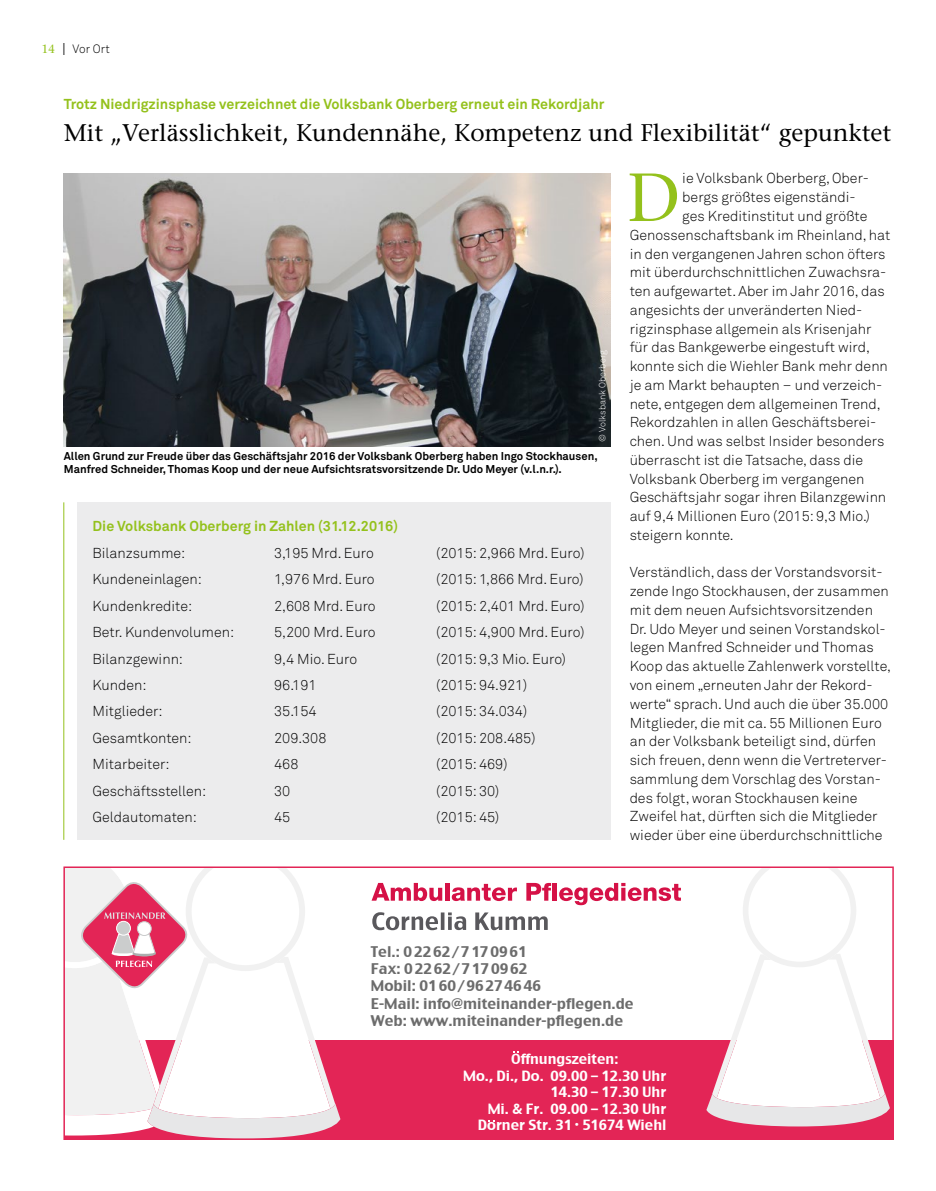
<style>
.page{position:relative;width:936px;height:1191px;background:#fff}
.page>*{position:absolute;margin:0;border:0;box-sizing:border-box;transform-origin:0 0}
.t1{font:67.8px "Stone Serif";color:#94c11c}
.t2{font:24px "Stone Serif";color:#000}
.t3{font:14.4px/17.2px "Charcoal CY";color:#6c6c6c}
.t4{font:300 14.25px/18.8px "Akkurat";color:#000}
.t5{font:700 14.25px "Akkurat";color:#94c11c}
.t6{font:13.8px "Charcoal CY";color:#fff}
.t7{font:300 12px "Akkurat";color:#000}
.t8{font:700 11.25px/13.5px "Akkurat";color:#000}
.t9{font:300 9px "Akkurat";color:#fff}
.t10{font:6.9px "Charcoal CY";color:#fff}
.s1{font-family:"Stone Serif";font-weight:400;color:#94c11c}
.s2{font-family:"Stone Serif";font-weight:400}
</style>
<div class="page">
<img style="left:64px;top:173px;width:546px;height:273px">
<div style="left:64px;top:1040px;width:829px;height:100px;background:#e32556"></div>
<svg style="left:67px;top:870px;width:273px;height:267px"></svg>
<div style="left:137px;top:921px;width:14px;height:14px;background:#fff;border-radius:50%"></div>
<div style="left:137px;top:921px;width:14px;height:15px;border:1px solid #cbcdcd;border-radius:50%"></div>
<svg style="left:372px;top:912px;width:175px;height:18px"></svg>
<svg style="left:371px;top:883px;width:71px;height:18px"></svg>
<hr style="left:445px;top:883px;width:4px;height:17px;background:#d51146">
<svg style="left:451px;top:884px;width:66px;height:17px"></svg>
<svg style="left:526px;top:883px;width:25px;height:17px"></svg>
<hr style="left:552px;top:883px;width:4px;height:17px;background:#d51146">
<svg style="left:559px;top:883px;width:122px;height:22px"></svg>
<div style="left:64px;top:867px;width:829px;height:273px;border:2px solid #e32556"></div>
<svg style="left:706px;top:868px;width:183px;height:258px"></svg>
<div style="left:77px;top:502px;width:533px;height:338px;background:#ececed"></div>
<hr style="left:63px;top:502px;width:1px;height:338px;background:#94c11c">
<p class="t7" style="left:41px;top:41px;width:70px"><span class="s1">14</span> <span class="s2">|</span> Vor Ort</p>
<p class="t5" style="left:64px;top:95px;width:542px">Trotz Niedrigzinsphase verzeichnet die Volksbank Oberberg erneut ein Rekordjahr</p>
<h2 class="t2" style="left:64px;top:118px;width:829px">Mit „Verlässlichkeit, Kundennähe, Kompetenz und Flexibilität“ gepunktet</h2>
<p class="t9" style="left:596px;top:442px;width:93px;rotate:-90deg">© Volksbank Oberberg</p>
<p class="t8" style="left:64px;top:449px;width:535px">Allen Grund zur Freude über das Geschäftsjahr 2016 der Volksbank Oberberg haben Ingo Stockhausen,<br>Manfred Schneider, Thomas Koop und der neue Aufsichtsratsvorsitzende Dr. Udo Meyer (v.l.n.r.).</p>
<p class="t5" style="left:92px;top:517px;width:307px">Die Volksbank Oberberg in Zahlen (31.12.2016)</p>
<p class="t4" style="left:92px;top:543px;width:94px">Bilanzsumme:</p>
<p class="t4" style="left:274px;top:543px;width:101px">3,195 Mrd. Euro</p>
<p class="t4" style="left:436px;top:543px;width:150px">(2015: 2,966 Mrd. Euro)</p>
<p class="t4" style="left:92px;top:569px;width:111px">Kundeneinlagen:</p>
<p class="t4" style="left:274px;top:569px;width:102px">1,976 Mrd. Euro</p>
<p class="t4" style="left:436px;top:569px;width:149px">(2015: 1,866 Mrd. Euro)</p>
<p class="t4" style="left:92px;top:596px;width:101px">Kundenkredite:</p>
<p class="t4" style="left:274px;top:596px;width:103px">2,608 Mrd. Euro</p>
<p class="t4" style="left:436px;top:596px;width:150px">(2015: 2,401 Mrd. Euro)</p>
<p class="t4" style="left:92px;top:622px;width:143px">Betr. Kundenvolumen:</p>
<p class="t4" style="left:274px;top:622px;width:103px">5,200 Mrd. Euro</p>
<p class="t4" style="left:436px;top:622px;width:150px">(2015: 4,900 Mrd. Euro)</p>
<p class="t4" style="left:92px;top:649px;width:92px">Bilanzgewinn:</p>
<p class="t4" style="left:274px;top:649px;width:85px">9,4 Mio. Euro</p>
<p class="t4" style="left:436px;top:649px;width:131px">(2015: 9,3 Mio. Euro)</p>
<p class="t4" style="left:92px;top:675px;width:56px">Kunden:</p>
<p class="t4" style="left:274px;top:675px;width:44px">96.191</p>
<p class="t4" style="left:436px;top:675px;width:93px">(2015: 94.921)</p>
<p class="t4" style="left:92px;top:701px;width:72px">Mitglieder:</p>
<p class="t4" style="left:274px;top:701px;width:44px">35.154</p>
<p class="t4" style="left:436px;top:701px;width:92px">(2015: 34.034)</p>
<p class="t4" style="left:92px;top:728px;width:101px">Gesamtkonten:</p>
<p class="t4" style="left:274px;top:728px;width:54px">209.308</p>
<p class="t4" style="left:436px;top:728px;width:101px">(2015: 208.485)</p>
<p class="t4" style="left:92px;top:754px;width:79px">Mitarbeiter:</p>
<p class="t4" style="left:274px;top:754px;width:26px">468</p>
<p class="t4" style="left:436px;top:754px;width:73px">(2015: 469)</p>
<p class="t4" style="left:92px;top:781px;width:115px">Geschäftsstellen:</p>
<p class="t4" style="left:274px;top:781px;width:18px">30</p>
<p class="t4" style="left:436px;top:781px;width:65px">(2015: 30)</p>
<p class="t4" style="left:92px;top:807px;width:106px">Geldautomaten:</p>
<p class="t4" style="left:274px;top:807px;width:18px">45</p>
<p class="t4" style="left:436px;top:807px;width:65px">(2015: 45)</p>
<h1 class="t1" style="left:627px;top:157px;width:55px">D</h1>
<p class="t4" style="left:682px;top:169px;width:188px">ie Volksbank Oberberg, Ober-</p>
<p class="t4" style="left:682px;top:188px;width:175px">bergs größtes eigenständi-</p>
<p class="t4" style="left:682px;top:206px;width:187px">ges Kreditinstitut und größte</p>
<p class="t4" style="left:629px;top:225px;width:262px">Genossenschaftsbank im Rheinland, hat</p>
<p class="t4" style="left:629px;top:244px;width:257px">in den vergangenen Jahren schon öfters</p>
<p class="t4" style="left:629px;top:263px;width:258px">mit überdurchschnittlichen Zuwachsra-</p>
<p class="t4" style="left:629px;top:281px;width:256px">ten aufgewartet. Aber im Jahr 2016, das</p>
<p class="t4" style="left:629px;top:300px;width:234px">angesichts der unveränderten Nied-</p>
<p class="t4" style="left:629px;top:319px;width:243px">rigzinsphase allgemein als Krisenjahr</p>
<p class="t4" style="left:629px;top:338px;width:242px">für das Bankgewerbe eingestuft wird,</p>
<p class="t4" style="left:629px;top:356px;width:260px">konnte sich die Wiehler Bank mehr denn</p>
<p class="t4" style="left:629px;top:375px;width:254px">je am Markt behaupten – und verzeich-</p>
<p class="t4" style="left:629px;top:394px;width:252px">nete, entgegen dem allgemeinen Trend,</p>
<p class="t4" style="left:629px;top:413px;width:248px">Rekordzahlen in allen Geschäftsberei-</p>
<p class="t4" style="left:629px;top:431px;width:256px">chen. Und was selbst Insider besonders</p>
<p class="t4" style="left:629px;top:450px;width:235px">überrascht ist die Tatsache, dass die</p>
<p class="t4" style="left:629px;top:469px;width:236px">Volksbank Oberberg im vergangenen</p>
<p class="t4" style="left:629px;top:488px;width:258px">Geschäftsjahr sogar ihren Bilanzgewinn</p>
<p class="t4" style="left:629px;top:506px;width:242px">auf 9,4 Millionen Euro (2015: 9,3 Mio.)</p>
<p class="t4" style="left:629px;top:525px;width:105px">steigern konnte.</p>
<p class="t4" style="left:629px;top:563px;width:263px">Verständlich, dass der Vorstandsvorsit&shy;zende Ingo Stockhausen, der zusammen mit dem neuen Aufsichtsvorsitzenden Dr. Udo Meyer und seinen Vorstandskol&shy;legen Manfred Schneider und Thomas Koop das aktuelle Zahlenwerk vorstellte, von einem „erneuten Jahr der Rekord&shy;werte“ sprach. Und auch die über 35.000<br>Mitglieder, die mit ca. 55 Millionen Euro an der Volksbank beteiligt sind, dürfen sich freuen, denn wenn die Vertreterver&shy;sammlung dem Vorschlag des Vorstan&shy;des folgt, woran Stockhausen keine Zweifel hat, dürften sich die Mitglieder wieder über eine überdurchschnittliche</p>
<p class="t3" style="left:371px;top:942px;width:264px">Tel.: 02262/7170961<br>Fax: 02262/7170962<br>Mobil: 0160/96274646<br>E-Mail: info@miteinander-pflegen.de<br>Web: www.miteinander-pflegen.de</p>
<p class="t6" style="left:511px;top:1050px;width:109px">Offnungszeiten:</p>
<p class="t6" style="left:463px;top:1066px;width:204px">Mo., Di., Do. 09.00 – 12.30 Uhr</p>
<p class="t6" style="left:550px;top:1083px;width:117px">14.30 – 17.30 Uhr</p>
<p class="t6" style="left:487px;top:1100px;width:180px">Mi. &amp; Fr. 09.00 – 12.30 Uhr</p>
<p class="t10" style="left:574px;top:1120px;width:6px">•</p>
<p class="t6" style="left:478px;top:1116px;width:190px">Dorner Str. 31 51674 Wiehl</p>
</div>
